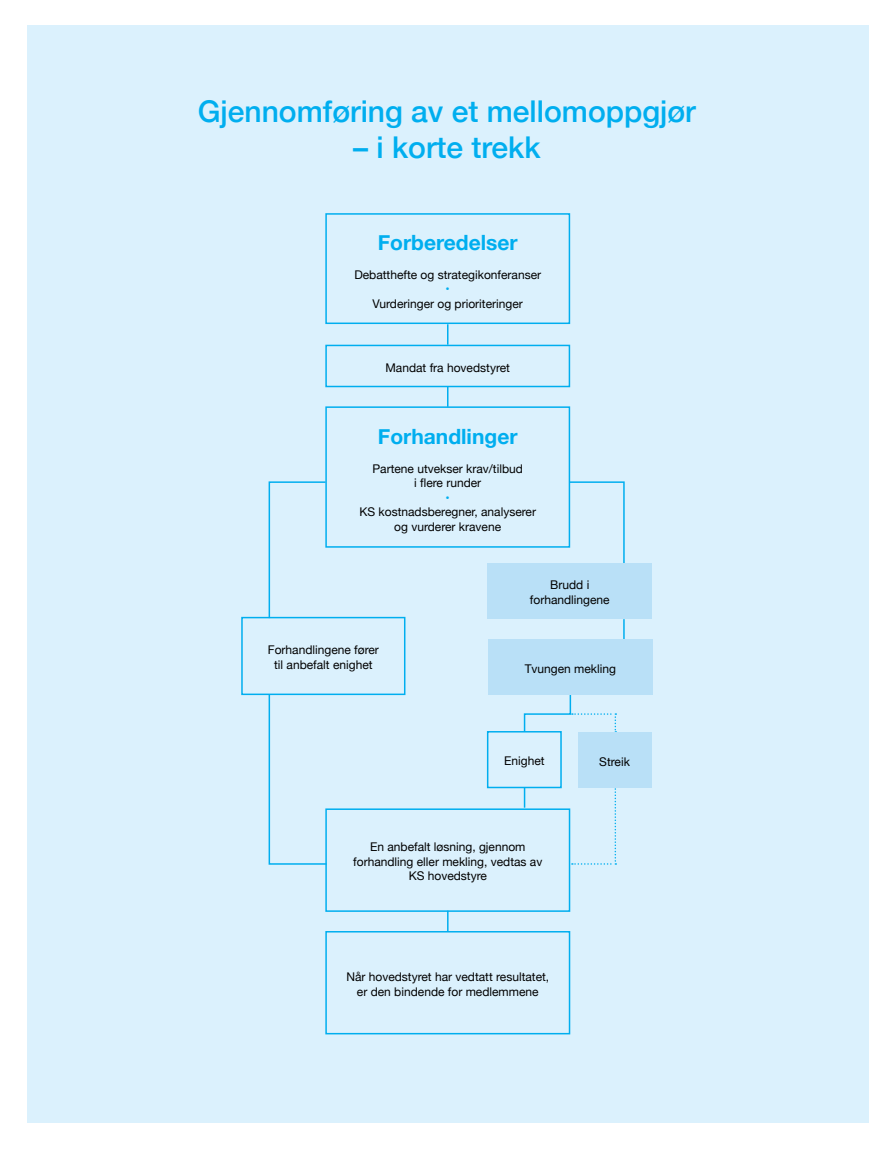
<style>
.page{position:relative;width:893px;height:1149px;background:#fff}
.page>*{position:absolute;margin:0;border:0;box-sizing:border-box;transform-origin:0 0}
.t1{font:500 30px "Helvetica Neue";color:#00aeef}
.t2{font:700 21px "Helvetica Neue";color:#00aeef}
.t3{font:12px/14.4px "Helvetica Neue";color:#000;text-align:center}
.t4{font:12px "Helvetica Neue";color:#00aeef}
</style>
<div class="page">
<div style="left:27px;top:26px;width:842px;height:1097px;background:#dbf1fd"></div>
<div style="left:325px;top:213px;width:245px;height:111px;border:2px solid #00aeef"></div>
<div style="left:325px;top:344px;width:245px;height:43px;border:2px solid #00aeef"></div>
<div style="left:325px;top:406px;width:245px;height:141px;border:2px solid #00aeef"></div>
<div style="left:241px;top:616px;width:164px;height:78px;border:2px solid #00aeef"></div>
<div style="left:487px;top:730px;width:75px;height:58px;border:2px solid #00aeef"></div>
<div style="left:325px;top:808px;width:245px;height:103px;border:2px solid #00aeef"></div>
<div style="left:325px;top:930px;width:245px;height:104px;border:2px solid #00aeef"></div>
<svg style="left:447px;top:324px;width:1px;height:20px"></svg>
<svg style="left:447px;top:386px;width:1px;height:20px"></svg>
<hr style="left:623px;top:619px;width:2px;height:20px;background:#00aeef">
<svg style="left:524px;top:787px;width:1px;height:20px"></svg>
<hr style="left:447px;top:910px;width:2px;height:20px;background:#00aeef">
<svg style="left:523px;top:694px;width:93px;height:39px"></svg>
<svg style="left:572px;top:787px;width:44px;height:77px"></svg>
<svg style="left:268px;top:480px;width:59px;height:139px"></svg>
<svg style="left:568px;top:480px;width:57px;height:82px"></svg>
<svg style="left:268px;top:692px;width:60px;height:173px"></svg>
<div style="left:488px;top:639px;width:164px;height:55px;background:#b9e0f7"></div>
<div style="left:488px;top:562px;width:164px;height:56px;background:#b9e0f7"></div>
<div style="left:578px;top:731px;width:73px;height:56px;background:#b9e0f7"></div>
<h1 class="t1" style="left:198px;top:87px;width:499px">Gjennomføring av et mellomoppgjør</h1>
<h1 class="t1" style="left:353px;top:123px;width:189px">– i korte trekk</h1>
<h2 class="t2" style="left:378px;top:226px;width:141px">Forberedelser</h2>
<p class="t3" style="left:354px;top:268px;width:188px">Debatthefte og strategikonferanser</p>
<p class="t4" style="left:446px;top:280px;width:6px">•</p>
<p class="t3" style="left:373px;top:297px;width:152px">Vurderinger og prioriteringer</p>
<p class="t3" style="left:385px;top:361px;width:126px">Mandat fra hovedstyret</p>
<h2 class="t2" style="left:378px;top:420px;width:141px">Forhandlinger</h2>
<p class="t3" style="left:372px;top:462px;width:152px">Partene utvekser krav/tilbud i flere runder</p>
<p class="t4" style="left:446px;top:488px;width:6px">•</p>
<p class="t3" style="left:359px;top:505px;width:178px">KS kostnadsberegner, analyserer og vurderer kravene</p>
<p class="t3" style="left:268px;top:643px;width:113px">Forhandlingene fører til anbefalt enighet</p>
<p class="t3" style="left:530px;top:578px;width:81px">Brudd i forhandlingene</p>
<p class="t3" style="left:525px;top:662px;width:93px">Tvungen mekling</p>
<p class="t3" style="left:504px;top:754px;width:42px">Enighet</p>
<p class="t3" style="left:599px;top:754px;width:32px">Streik</p>
<p class="t3" style="left:353px;top:840px;width:191px">En anbefalt løsning, gjennom forhandling eller mekling, vedtas av<br>KS hovedstyre</p>
<p class="t3" style="left:346px;top:970px;width:204px">Når hovedstyret har vedtatt resultatet, er den bindende for medlemmene</p>
</div>
